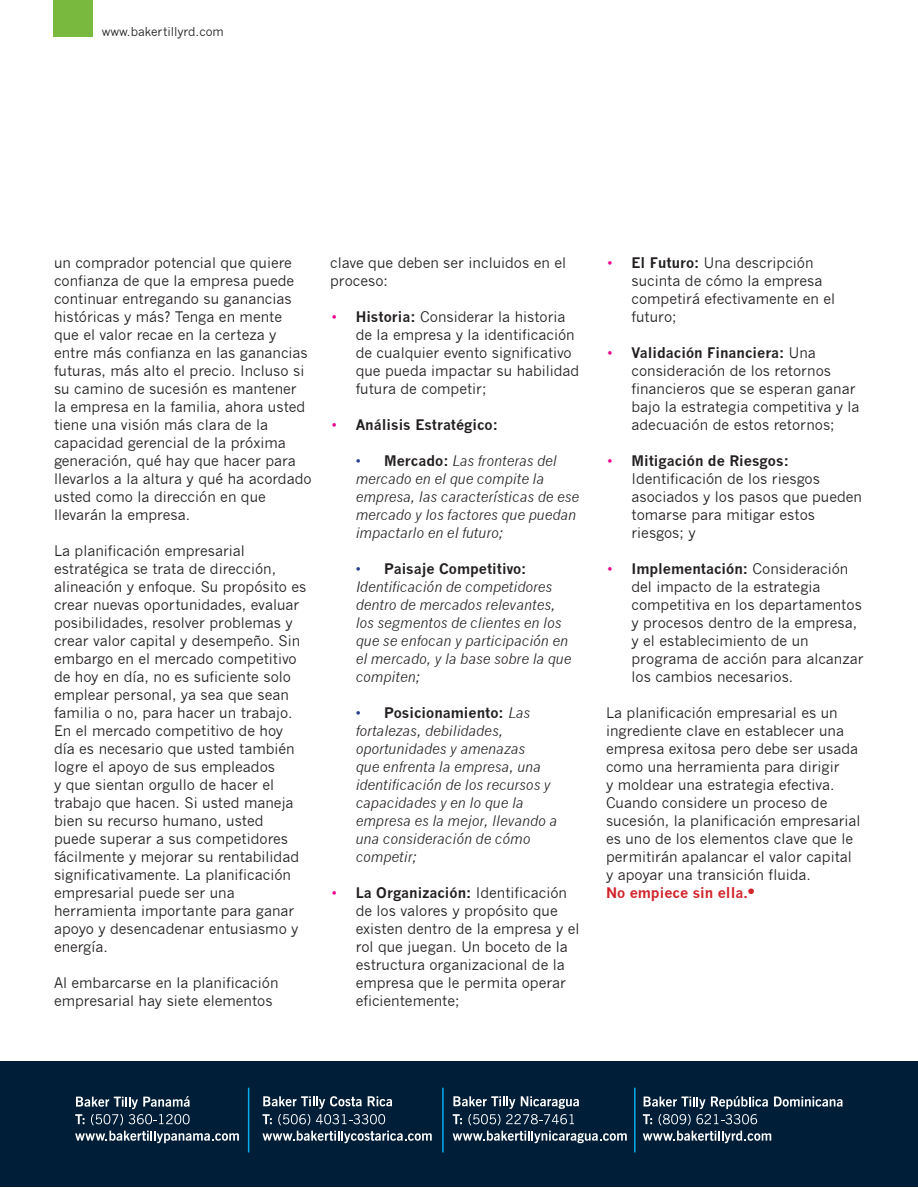
<style>
.page{position:relative;width:918px;height:1188px;background:#fff}
.page>*{position:absolute;margin:0;border:0;box-sizing:border-box;transform-origin:0 0}
.t1{font:14.25px/18px "News Gothic";color:#231f20}
.t2{font:italic 14.25px/18px "News Gothic";color:#231f20}
.t3{font:700 14.25px "News Gothic";color:#231f20}
.t4{font:700 14.25px "News Gothic";color:#d1232a}
.t5{font:12px "News Gothic";color:#231f20}
.s1{color:#ed028c}
.s2{font-weight:700}
.s3{font-weight:400;color:#ed028c}
.s4{color:#253f8e}
.s5{font-weight:700;font-style:normal}
.s6{font-size:19.5px}
</style>
<div class="page">
<div style="left:54px;top:0;width:39px;height:36px;background:#79ba3e"></div>
<div style="left:0;top:1062px;width:918px;height:125px;background:#001e37"></div>
<svg style="left:75px;top:1096px;width:115px;height:29px"></svg>
<svg style="left:75px;top:1131px;width:164px;height:12px"></svg>
<svg style="left:263px;top:1096px;width:129px;height:29px"></svg>
<svg style="left:262px;top:1131px;width:170px;height:12px"></svg>
<svg style="left:453px;top:1096px;width:126px;height:29px"></svg>
<svg style="left:453px;top:1131px;width:174px;height:12px"></svg>
<svg style="left:774px;top:1097px;width:69px;height:10px"></svg>
<svg style="left:643px;top:1096px;width:125px;height:29px"></svg>
<svg style="left:643px;top:1131px;width:128px;height:12px"></svg>
<hr style="left:248px;top:1088px;width:1px;height:64px;background:#00aeef">
<hr style="left:442px;top:1088px;width:2px;height:64px;background:#00aeef">
<hr style="left:634px;top:1088px;width:2px;height:64px;background:#00aeef">
<p class="t5" style="left:102px;top:25px;width:124px">www.bakertillyrd.com</p>
<p class="t1" style="left:54px;top:254px;width:259px">un comprador potencial que quiere confianza de que la empresa puede continuar entregando su ganancias históricas y más? Tenga en mente<br>que el valor recae en la certeza y entre más confianza en las ganancias futuras, más alto el precio. Incluso si su camino de sucesión es mantener la empresa en la familia, ahora usted tiene una visión más clara de la capacidad gerencial de la próxima generación, qué hay que hacer para llevarlos a la altura y qué ha acordado usted como la dirección en que llevarán la empresa.</p>
<p class="t1" style="left:54px;top:542px;width:254px">La planificación empresarial estratégica se trata de dirección, alineación y enfoque. Su propósito es crear nuevas oportunidades, evaluar posibilidades, resolver problemas y crear valor capital y desempeño. Sin embargo en el mercado competitivo de hoy en día, no es suficiente solo emplear personal, ya sea que sean familia o no, para hacer un trabajo.<br>En el mercado competitivo de hoy día es necesario que usted también logre el apoyo de sus empleados<br>y que sientan orgullo de hacer el trabajo que hacen. Si usted maneja bien su recurso humano, usted puede superar a sus competidores fácilmente y mejorar su rentabilidad significativamente. La planificación empresarial puede ser una herramienta importante para ganar apoyo y desencadenar entusiasmo y energía.</p>
<p class="t1" style="left:54px;top:974px;width:226px">Al embarcarse en la planificación empresarial hay siete elementos</p>
<p class="t1" style="left:330px;top:254px;width:238px">clave que deben ser incluidos en el proceso:</p>
<p class="t1" style="left:356px;top:308px;width:225px;text-indent:-24px"><span class="s1">•</span> <span class="s2">Historia:</span> Considerar la historia de la empresa y la identificación de cualquier evento significativo que pueda impactar su habilidad futura de competir;</p>
<p class="t3" style="left:332px;top:416px;width:168px"><span class="s3">•</span> Análisis Estratégico:</p>
<p class="t2" style="left:356px;top:452px;width:225px"><span class="s4">•</span> <span class="s5">Mercado:</span> Las fronteras del mercado en el que compite la empresa, las características de ese mercado y los factores que puedan impactarlo en el futuro;</p>
<p class="t2" style="left:356px;top:560px;width:217px"><span class="s4">•</span> <span class="s5">Paisaje Competitivo:<br></span>Identificación de competidores dentro de mercados relevantes, los segmentos de clientes en los que se enfocan y participación en el mercado, y la base sobre la que compiten;</p>
<p class="t2" style="left:356px;top:704px;width:203px"><span class="s4">•</span> <span class="s5">Posicionamiento:</span> Las fortalezas, debilidades, oportunidades y amenazas<br>que enfrenta la empresa, una identificación de los recursos y capacidades y en lo que la empresa es la mejor, llevando a una consideración de cómo competir;</p>
<p class="t1" style="left:356px;top:884px;width:225px;text-indent:-24px"><span class="s1">•</span> <span class="s2">La Organización:</span> Identificación de los valores y propósito que existen dentro de la empresa y el rol que juegan. Un boceto de la estructura organizacional de la empresa que le permita operar eficientemente;</p>
<p class="t1" style="left:632px;top:254px;width:205px;text-indent:-24px"><span class="s1">•</span> <span class="s2">El Futuro:</span> Una descripción sucinta de cómo la empresa competirá efectivamente en el futuro;</p>
<p class="t1" style="left:632px;top:344px;width:230px;text-indent:-24px"><span class="s1">•</span> <span class="s2">Validación Financiera:</span> Una consideración de los retornos financieros que se esperan ganar bajo la estrategia competitiva y la adecuación de estos retornos;</p>
<p class="t1" style="left:632px;top:452px;width:232px;text-indent:-24px"><span class="s1">•</span> <span class="s2">Mitigación de Riesgos:<br></span>Identificación de los riesgos asociados y los pasos que pueden tomarse para mitigar estos riesgos; y</p>
<p class="t1" style="left:632px;top:560px;width:234px;text-indent:-24px"><span class="s1">•</span> <span class="s2">Implementación:</span> Consideración del impacto de la estrategia competitiva en los departamentos y procesos dentro de la empresa, y el establecimiento de un programa de acción para alcanzar los cambios necesarios.</p>
<p class="t1" style="left:606px;top:704px;width:256px">La planificación empresarial es un ingrediente clave en establecer una empresa exitosa pero debe ser usada como una herramienta para dirigir<br>y moldear una estrategia efectiva.<br>Cuando considere un proceso de sucesión, la planificación empresarial es uno de los elementos clave que le permitirán apalancar el valor capital y apoyar una transición fluida.</p>
<p class="t4" style="left:606px;top:884px;width:150px">No empiece sin ella.<span class="s6">•</span></p>
</div>
